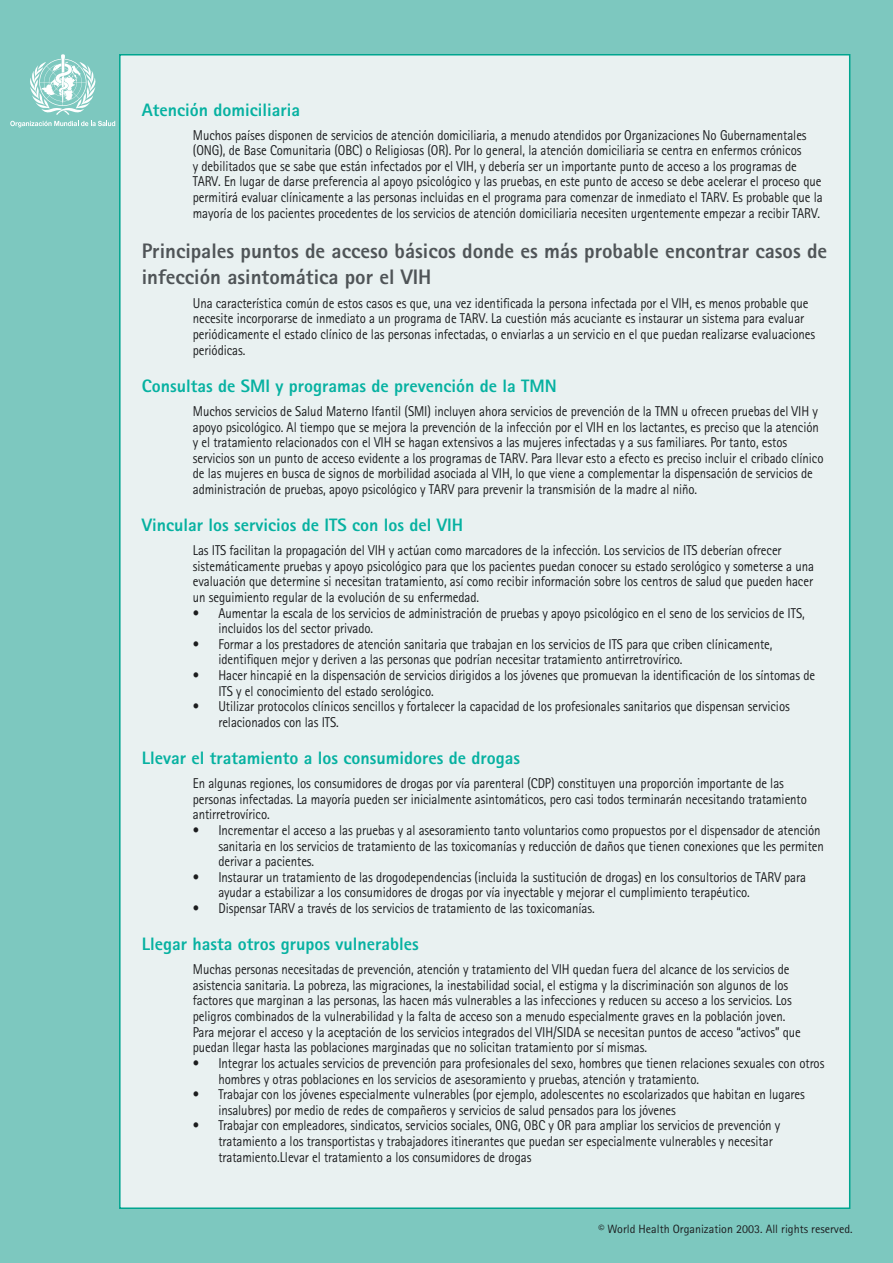
<style>
.page{position:relative;width:893px;height:1263px;background:#7dc8bf}
.page>*{position:absolute;margin:0;border:0;box-sizing:border-box;transform-origin:0 0}
.inter-titres_gris_Rotis{font:800 21px/25.2px "Rotis Sans Serif";color:#4f5457}
.titre_2{font:800 18px "Rotis Sans Serif";color:#06b1a1}
.body{font:14.25px/15.6px "Rotis Sans Serif";letter-spacing:-.005em;color:#1c1d1f;scale:.9 1}
.inter-titres_gris_Rotis-2{font:12px "Rotis Sans Serif";color:#1c1d1f}
</style>
<div class="page">
<div style="left:120px;top:55px;width:730px;height:1153px;background:#e9f1f1"></div>
<svg style="left:30px;top:54px;width:66px;height:61px"></svg>
<svg style="left:10px;top:121px;width:105px;height:6px"></svg>
<p class="titre_2" style="left:142px;top:98px;width:160px">Atención domiciliaria</p>
<p class="body" style="left:193px;top:127px;width:701px">Muchos países disponen de servicios de atención domiciliaria, a menudo atendidos por Organizaciones No Gubernamentales (ONG), de Base Comunitaria (OBC) o Religiosas (OR). Por lo general, la atención domiciliaria se centra en enfermos crónicos<br>y debilitados que se sabe que están infectados por el VIH, y debería ser un importante punto de acceso a los programas de TARV. En lugar de darse preferencia al apoyo psicológico y las pruebas, en este punto de acceso se debe acelerar el proceso que permitirá evaluar clínicamente a las personas incluidas en el programa para comenzar de inmediato el TARV. Es probable que la mayoría de los pacientes procedentes de los servicios de atención domiciliaria necesiten urgentemente empezar a recibir TARV.</p>
<p class="inter-titres_gris_Rotis" style="left:142px;top:238px;width:687px">Principales puntos de acceso básicos donde es más probable encontrar casos de infección asintomática por el VIH</p>
<p class="body" style="left:193px;top:295px;width:693px">Una característica común de estos casos es que, una vez identificada la persona infectada por el VIH, es menos probable que necesite incorporarse de inmediato a un programa de TARV. La cuestión más acuciante es instaurar un sistema para evaluar periódicamente el estado clínico de las personas infectadas, o enviarlas a un servicio en el que puedan realizarse evaluaciones periódicas.</p>
<p class="titre_2" style="left:142px;top:374px;width:416px">Consultas de SMI y programas de prevención de la TMN</p>
<p class="body" style="left:193px;top:403px;width:702px">Muchos servicios de Salud Materno Ifantil (SMI) incluyen ahora servicios de prevención de la TMN u ofrecen pruebas del VIH y apoyo psicológico. Al tiempo que se mejora la prevención de la infección por el VIH en los lactantes, es preciso que la atención y el tratamiento relacionados con el VIH se hagan extensivos a las mujeres infectadas y a sus familiares. Por tanto, estos servicios son un punto de acceso evidente a los programas de TARV. Para llevar esto a efecto es preciso incluir el cribado clínico de las mujeres en busca de signos de morbilidad asociada al VIH, lo que viene a complementar la dispensación de servicios de administración de pruebas, apoyo psicológico y TARV para prevenir la transmisión de la madre al niño.</p>
<p class="titre_2" style="left:142px;top:514px;width:323px">Vincular los servicios de ITS con los del VIH</p>
<p class="body" style="left:193px;top:542px;width:692px">Las ITS facilitan la propagación del VIH y actúan como marcadores de la infección. Los servicios de ITS deberían ofrecer sistemáticamente pruebas y apoyo psicológico para que los pacientes puedan conocer su estado serológico y someterse a una evaluación que determine si necesitan tratamiento, así como recibir información sobre los centros de salud que pueden hacer un seguimiento regular de la evolución de su enfermedad.</p>
<p class="body" style="left:218px;top:605px;width:653px;text-indent:-26px">• Aumentar la escala de los servicios de administración de pruebas y apoyo psicológico en el seno de los servicios de ITS, incluidos los del sector privado.</p>
<p class="body" style="left:218px;top:636px;width:617px;text-indent:-26px">• Formar a los prestadores de atención sanitaria que trabajan en los servicios de ITS para que criben clínicamente, identifiquen mejor y deriven a las personas que podrían necesitar tratamiento antirretrovírico.</p>
<p class="body" style="left:218px;top:667px;width:665px;text-indent:-26px">• Hacer hincapié en la dispensación de servicios dirigidos a los jóvenes que promuevan la identificación de los síntomas de<br>ITS y el conocimiento del estado serológico.</p>
<p class="body" style="left:218px;top:698px;width:636px;text-indent:-26px">• Utilizar protocolos clínicos sencillos y fortalecer la capacidad de los profesionales sanitarios que dispensan servicios relacionados con las ITS.</p>
<p class="titre_2" style="left:142px;top:746px;width:380px">Llevar el tratamiento a los consumidores de drogas</p>
<p class="body" style="left:193px;top:775px;width:684px">En algunas regiones, los consumidores de drogas por vía parenteral (CDP) constituyen una proporción importante de las personas infectadas. La mayoría pueden ser inicialmente asintomáticos, pero casi todos terminarán necesitando tratamiento antirretrovírico.</p>
<p class="body" style="left:218px;top:822px;width:674px;text-indent:-26px">• Incrementar el acceso a las pruebas y al asesoramiento tanto voluntarios como propuestos por el dispensador de atención sanitaria en los servicios de tratamiento de las toxicomanías y reducción de daños que tienen conexiones que les permiten derivar a pacientes.</p>
<p class="body" style="left:218px;top:869px;width:654px;text-indent:-26px">• Instaurar un tratamiento de las drogodependencias (incluida la sustitución de drogas) en los consultorios de TARV para ayudar a estabilizar a los consumidores de drogas por vía inyectable y mejorar el cumplimiento terapéutico.</p>
<p class="body" style="left:193px;top:900px;width:448px">• Dispensar TARV a través de los servicios de tratamiento de las toxicomanías.</p>
<p class="titre_2" style="left:142px;top:933px;width:278px">Llegar hasta otros grupos vulnerables</p>
<p class="body" style="left:193px;top:961px;width:667px">Muchas personas necesitadas de prevención, atención y tratamiento del VIH quedan fuera del alcance de los servicios de asistencia sanitaria. La pobreza, las migraciones, la inestabilidad social, el estigma y la discriminación son algunos de los factores que marginan a las personas, las hacen más vulnerables a las infecciones y reducen su acceso a los servicios. Los peligros combinados de la vulnerabilidad y la falta de acceso son a menudo especialmente graves en la población joven.</p>
<p class="body" style="left:193px;top:1024px;width:677px">Para mejorar el acceso y la aceptación de los servicios integrados del VIH/SIDA se necesitan puntos de acceso “activos” que puedan llegar hasta las poblaciones marginadas que no solicitan tratamiento por sí mismas.</p>
<p class="body" style="left:218px;top:1055px;width:675px;text-indent:-26px">• Integrar los actuales servicios de prevención para profesionales del sexo, hombres que tienen relaciones sexuales con otros hombres y otras poblaciones en los servicios de asesoramiento y pruebas, atención y tratamiento.</p>
<p class="body" style="left:218px;top:1086px;width:653px;text-indent:-26px">• Trabajar con los jóvenes especialmente vulnerables (por ejemplo, adolescentes no escolarizados que habitan en lugares insalubres) por medio de redes de compañeros y servicios de salud pensados para los jóvenes</p>
<p class="body" style="left:218px;top:1117px;width:626px;text-indent:-26px">• Trabajar con empleadores, sindicatos, servicios sociales, ONG, OBC y OR para ampliar los servicios de prevención y tratamiento a los transportistas y trabajadores itinerantes que puedan ser especialmente vulnerables y necesitar tratamiento.Llevar el tratamiento a los consumidores de drogas</p>
<p class="inter-titres_gris_Rotis-2" style="left:598px;top:1222px;width:256px">© World Health Organization 2003. All rights reserved.</p>
</div>
